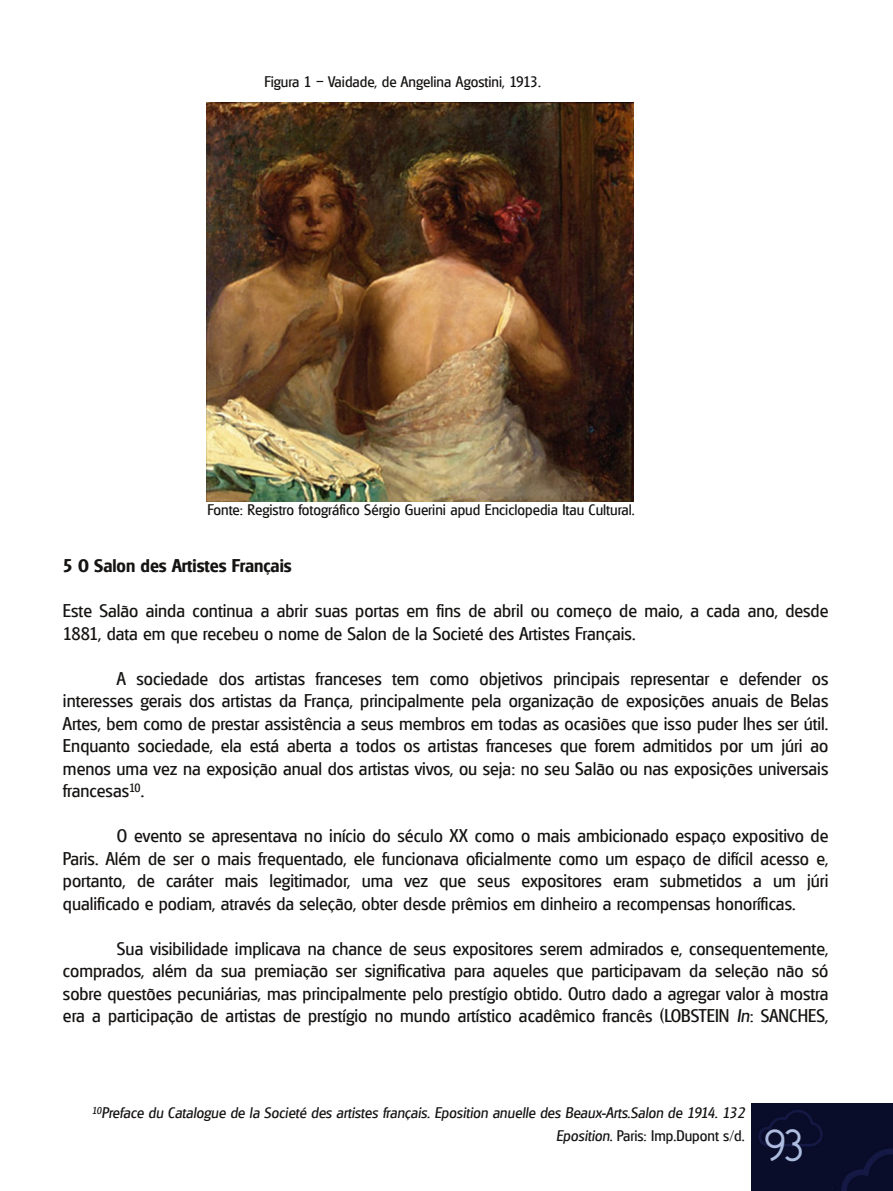
<style>
.page{position:relative;width:893px;height:1191px;background:#fff}
.page>*{position:absolute;margin:0;border:0;box-sizing:border-box;transform-origin:0 0}
.t1{font:45px "Dolce Vita";color:#aebddf}
.t2{font:18px/22.5px "Glasgow";color:#161413;text-align:justify}
.t3{font:700 18px "Glasgow";color:#161413}
.t4{font:italic 15px/22.5px "Glasgow";color:#161413;text-align:right}
.t5{font:15px "Glasgow";color:#161413}
.s1{font-style:italic}
.s2{font-style:normal}
</style>
<div class="page">
<img style="left:752px;top:1103px;width:141px;height:88px">
<img style="left:207px;top:102px;width:426px;height:400px">
<p class="t5" style="left:264px;top:73px;width:278px">Figura 1 – Vaidade, de Angelina Agostini, 1913.</p>
<p class="t5" style="left:207px;top:501px;width:429px">Fonte: Registro fotográfico Sérgio Guerini apud Enciclopedia Itau Cultural.</p>
<p class="t3" style="left:63px;top:555px;width:230px">5 O Salon des Artistes Français</p>
<p class="t2" style="left:63px;top:599px;width:767px">Este Salão ainda continua a abrir suas portas em fins de abril ou começo de maio, a cada ano, desde<br>1881, data em que recebeu o nome de Salon de la Societé des Artistes Français.</p>
<p class="t2" style="left:63px;top:666px;width:767px;text-indent:54px">A sociedade dos artistas franceses tem como objetivos principais representar e defender os interesses gerais dos artistas da França, principalmente pela organização de exposições anuais de Belas Artes, bem como de prestar assistência a seus membros em todas as ocasiões que isso puder lhes ser útil.<br>Enquanto sociedade, ela está aberta a todos os artistas franceses que forem admitidos por um júri ao menos uma vez na exposição anual dos artistas vivos, ou seja: no seu Salão ou nas exposições universais francesas<sup>10</sup>.</p>
<p class="t2" style="left:63px;top:824px;width:767px;text-indent:54px">O evento se apresentava no início do século XX como o mais ambicionado espaço expositivo de Paris. Além de ser o mais frequentado, ele funcionava oficialmente como um espaço de difícil acesso e, portanto, de caráter mais legitimador, uma vez que seus expositores eram submetidos a um júri qualificado e podiam, através da seleção, obter desde prêmios em dinheiro a recompensas honoríficas.</p>
<p class="t2" style="left:63px;top:936px;width:767px;text-indent:54px">Sua visibilidade implicava na chance de seus expositores serem admirados e, consequentemente, comprados, além da sua premiação ser significativa para aqueles que participavam da seleção não só sobre questões pecuniárias, mas principalmente pelo prestígio obtido. Outro dado a agregar valor à mostra era a participação de artistas de prestígio no mundo artístico acadêmico francês (LOBSTEIN <span class="s1">In</span>: SANCHES,</p>
<p class="t4" style="left:92px;top:1101px;width:654px"><sup>10</sup>Preface du Catalogue de la Societé des artistes français. Eposition anuelle des Beaux-Arts.Salon de 1914. 132<br>Eposition<span class="s2">. Paris: Imp.Dupont s/d.</span></p>
<h1 class="t1" style="left:765px;top:1123px;width:39px">93</h1>
</div>
